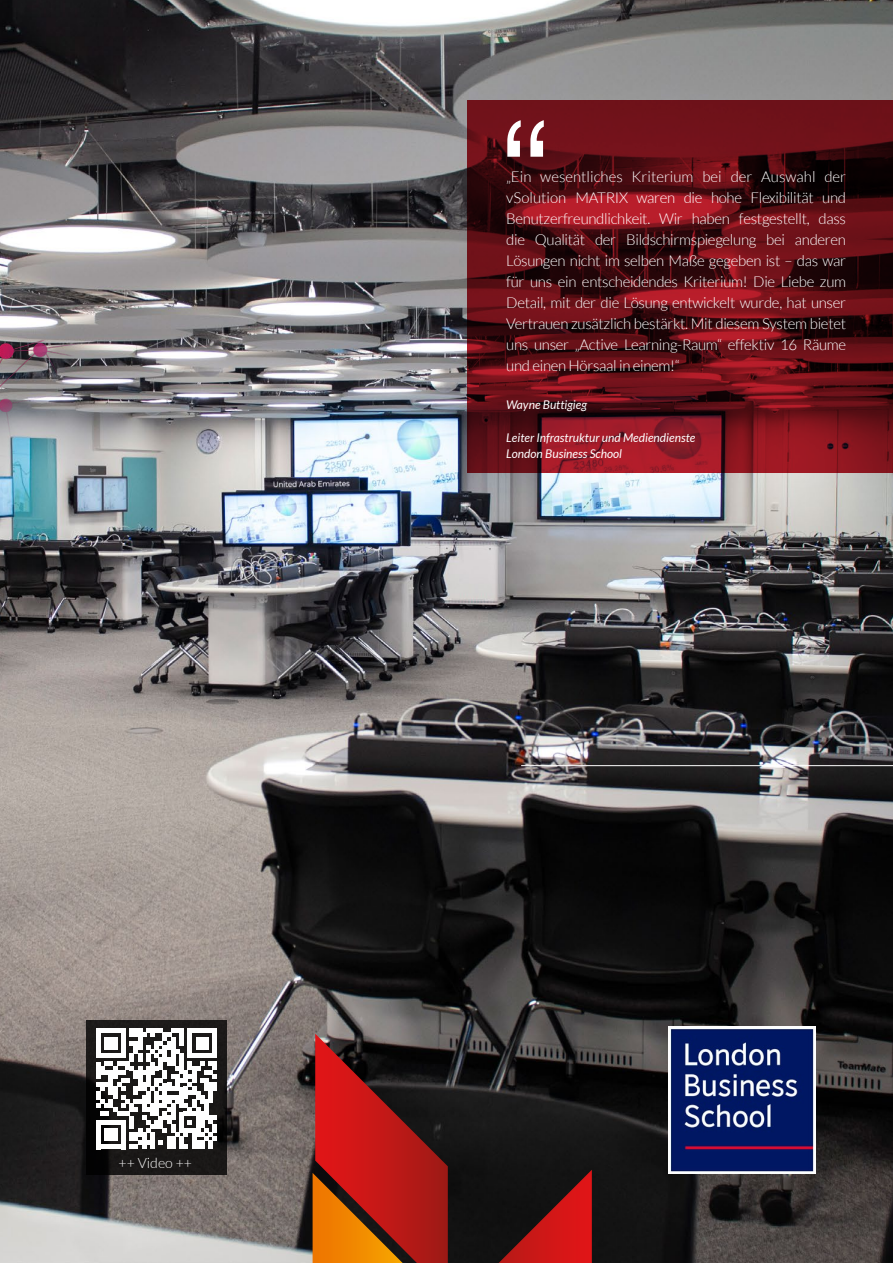
<style>
.page{position:relative;width:893px;height:1263px;background:#fff}
.page>*{position:absolute;margin:0;border:0;box-sizing:border-box;transform-origin:0 0}
.t1{font:300 150px "Helvetica Neue LT Pro";color:#fff}
.t2{font:300 15px/21px "Lato";letter-spacing:-.02em;color:#fff;text-align:justify}
.t3{font:300 14.25px "Lato";color:#fff}
.t4{font:italic 12px/16.5px "Lato";color:#fff}
</style>
<div class="page">
<img style="left:0;top:0;width:893px;height:1263px">
<svg style="left:499px;top:1170px;width:93px;height:93px;background:#741414"></svg>
<svg style="left:313px;top:1034px;width:135px;height:229px;background:#922817"></svg>
<img style="left:0;top:223px;width:115px;height:689px">
<hr style="left:521px;top:765px;width:372px;height:1px;background:#fff">
<svg style="left:467px;top:101px;width:426px;height:372px;background:#610f16"></svg>
<img style="left:669px;top:1027px;width:146px;height:147px">
<svg style="left:86px;top:1020px;width:141px;height:154px;background:#151313"></svg>
<svg style="left:96px;top:1028px;width:121px;height:121px"></svg>
<p class="t3" style="left:119px;top:1155px;width:75px">++ Video ++</p>
<h1 class="t1" style="left:498px;top:82px;width:57px">“</h1>
<p class="t2" style="left:506px;top:166px;width:341px">„Ein wesentliches Kriterium bei der Auswahl der vSolution MATRIX waren die hohe Flexibilität und Benutzerfreundlichkeit. Wir haben festgestellt, dass die Qualität der Bildschirmspiegelung bei anderen Lösungen nicht im selben Maße gegeben ist – das war für uns ein entscheidendes Kriterium! Die Liebe zum Detail, mit der die Lösung entwickelt wurde, hat unser Vertrauen zusätzlich bestärkt. Mit diesem System bietet uns unser „Active Learning-Raum“ effektiv 16 Räume und einen Hörsaal in einem!“</p>
<p class="t4" style="left:506px;top:396px;width:82px">Wayne Buttigieg</p>
<p class="t4" style="left:506px;top:429px;width:191px">Leiter Infrastruktur und Mediendienste<br>London Business School</p>
</div>
